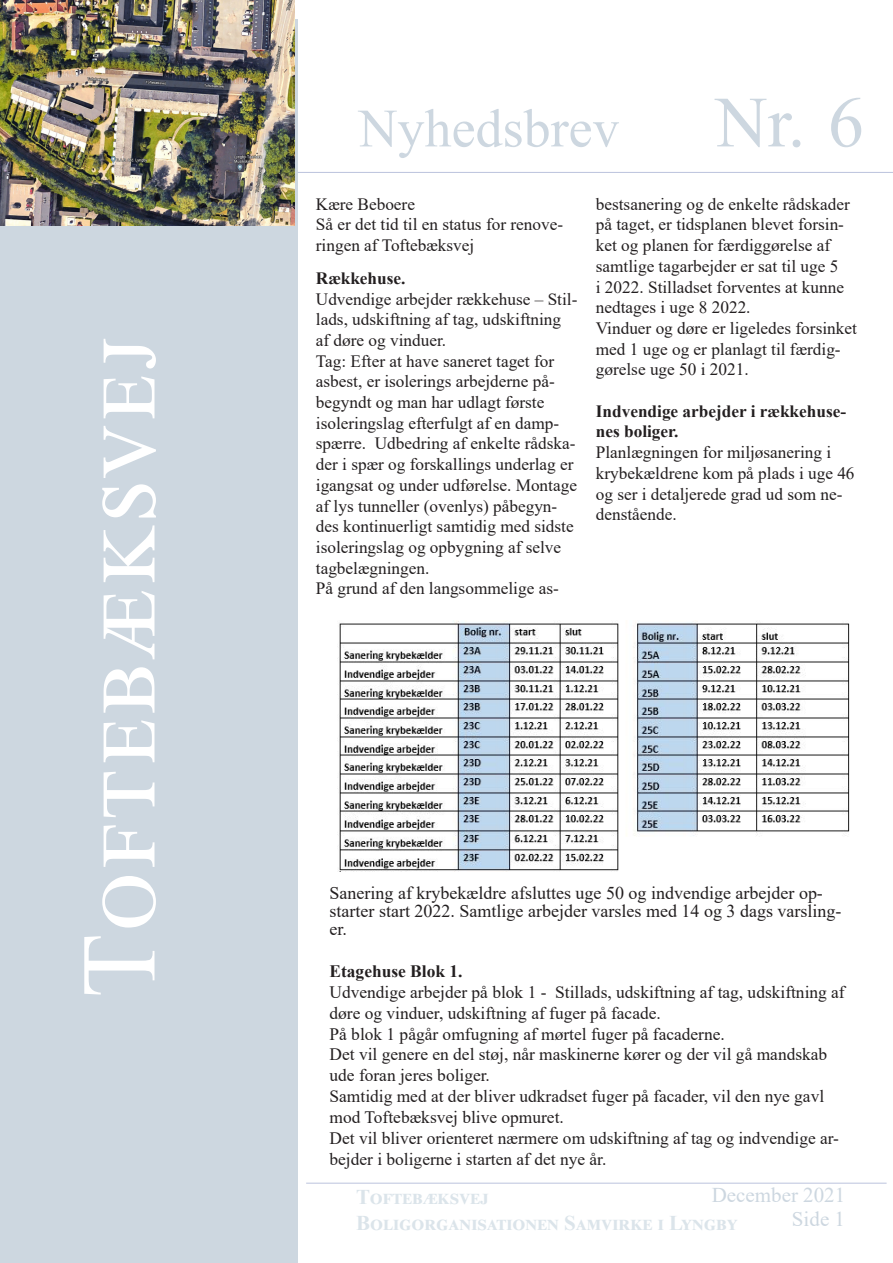
<style>
.page{position:relative;width:893px;height:1263px;background:#fff}
.page>*{position:absolute;margin:0;border:0;box-sizing:border-box;transform-origin:0 0}
.t1{font:106.05px "Times New Roman";letter-spacing:.04em;color:#fff}
.t2{font:72px "Times New Roman";color:#cdd7e0}
.t3{font:54px "Times New Roman";color:#cdd7e0}
.t4{font:700 21px/25.2px "Times New Roman";color:#dbe4ea}
.t5{font:21px "Times New Roman";color:#cdd7e0}
.t6{font:18px/18px "Times New Roman";color:#231f20}
.tekst{font:17.4px/20.9px "Times New Roman";color:#231f20}
.tekst-2{font:700 17.4px "Times New Roman";color:#231f20}
.tekst-3{font:17.25px/20.7px "Times New Roman";color:#231f20}
.tekst-4{font:700 17.25px/20.7px "Times New Roman";color:#231f20}
</style>
<div class="page">
<div style="left:0;top:19px;width:298px;height:1244px;background:#cdd7e0"></div>
<hr style="left:298px;top:172px;width:595px;height:1px;background:#bbc3dd">
<hr style="left:306px;top:1183px;width:581px;height:1px;background:#bbc3dd">
<img style="left:0;top:0;width:295px;height:225px">
<img style="left:338px;top:620px;width:511px;height:251px">
<h1 class="t1" style="left:44px;top:998px;width:663px;rotate:-90deg">Toftebæksvej</h1>
<h3 class="t3" style="left:359px;top:90px;width:262px">Nyhedsbrev</h3>
<h2 class="t2" style="left:715px;top:72px;width:150px">Nr. 6</h2>
<p class="tekst-3" style="left:316px;top:193px;width:101px">Kære Beboere</p>
<p class="tekst-3" style="left:316px;top:214px;width:249px">Så er det tid til en status for renove&shy;ringen af Toftebæksvej</p>
<p class="tekst-4" style="left:316px;top:267px;width:91px">Rækkehuse.</p>
<p class="tekst-3" style="left:316px;top:288px;width:263px">Udvendige arbejder rækkehuse – Stil&shy;lads, udskiftning af tag, udskiftning af døre og vinduer.</p>
<p class="tekst-3" style="left:316px;top:350px;width:263px">Tag: Efter at have saneret taget for asbest, er isolerings arbejderne på&shy;begyndt og man har udlagt første isoleringslag efterfulgt af en damp&shy;spærre. Udbedring af enkelte rådska&shy;der i spær og forskallings underlag er igangsat og under udførelse. Montage af lys tunneller (ovenlys) påbegyn&shy;des kontinuerligt samtidig med sidste isoleringslag og opbygning af selve tagbelægningen.</p>
<p class="tekst-3" style="left:316px;top:578px;width:244px">På grund af den langsommelige as-</p>
<p class="tekst-3" style="left:596px;top:193px;width:255px">bestsanering og de enkelte rådskader på taget, er tidsplanen blevet forsin&shy;ket og planen for færdiggørelse af samtlige tagarbejder er sat til uge 5<br>i 2022. Stilladset forventes at kunne nedtages i uge 8 2022.</p>
<p class="tekst-3" style="left:596px;top:317px;width:263px">Vinduer og døre er ligeledes forsinket med 1 uge og er planlagt til færdig&shy;gørelse uge 50 i 2021.</p>
<p class="tekst-4" style="left:596px;top:400px;width:252px">Indvendige arbejder i rækkehuse&shy;nes boliger.</p>
<p class="tekst-3" style="left:596px;top:441px;width:260px">Planlægningen for miljøsanering i krybekældrene kom på plads i uge 46 og ser i detaljerede grad ud som ne&shy;denstående.</p>
<p class="t6" style="left:330px;top:883px;width:513px">Sanering af krybekældre afsluttes uge 50 og indvendige arbejder op&shy;starter start 2022. Samtlige arbejder varsles med 14 og 3 dags varsling&shy;er.</p>
<p class="tekst-2" style="left:330px;top:958px;width:134px">Etagehuse Blok 1.</p>
<p class="tekst" style="left:330px;top:981px;width:517px">Udvendige arbejder på blok 1 - Stillads, udskiftning af tag, udskiftning af døre og vinduer, udskiftning af fuger på facade.</p>
<p class="tekst" style="left:330px;top:1023px;width:397px">På blok 1 pågår omfugning af mørtel fuger på facaderne.</p>
<p class="tekst" style="left:330px;top:1043px;width:499px">Det vil genere en del støj, når maskinerne kører og der vil gå mandskab ude foran jeres boliger.</p>
<p class="tekst" style="left:330px;top:1085px;width:496px">Samtidig med at der bliver udkradset fuger på facader, vil den nye gavl mod Toftebæksvej blive opmuret.</p>
<p class="tekst" style="left:330px;top:1127px;width:511px">Det vil bliver orienteret nærmere om udskiftning af tag og indvendige ar&shy;bejder i boligerne i starten af det nye år.</p>
<p class="t5" style="left:712px;top:1180px;width:135px">December 2021</p>
<p class="t4" style="left:356px;top:1184px;width:383px">Toftebæksvej<br>Boligorganisationen Samvirke i Lyngby</p>
<p class="t5" style="left:792px;top:1204px;width:55px">Side 1</p>
</div>
